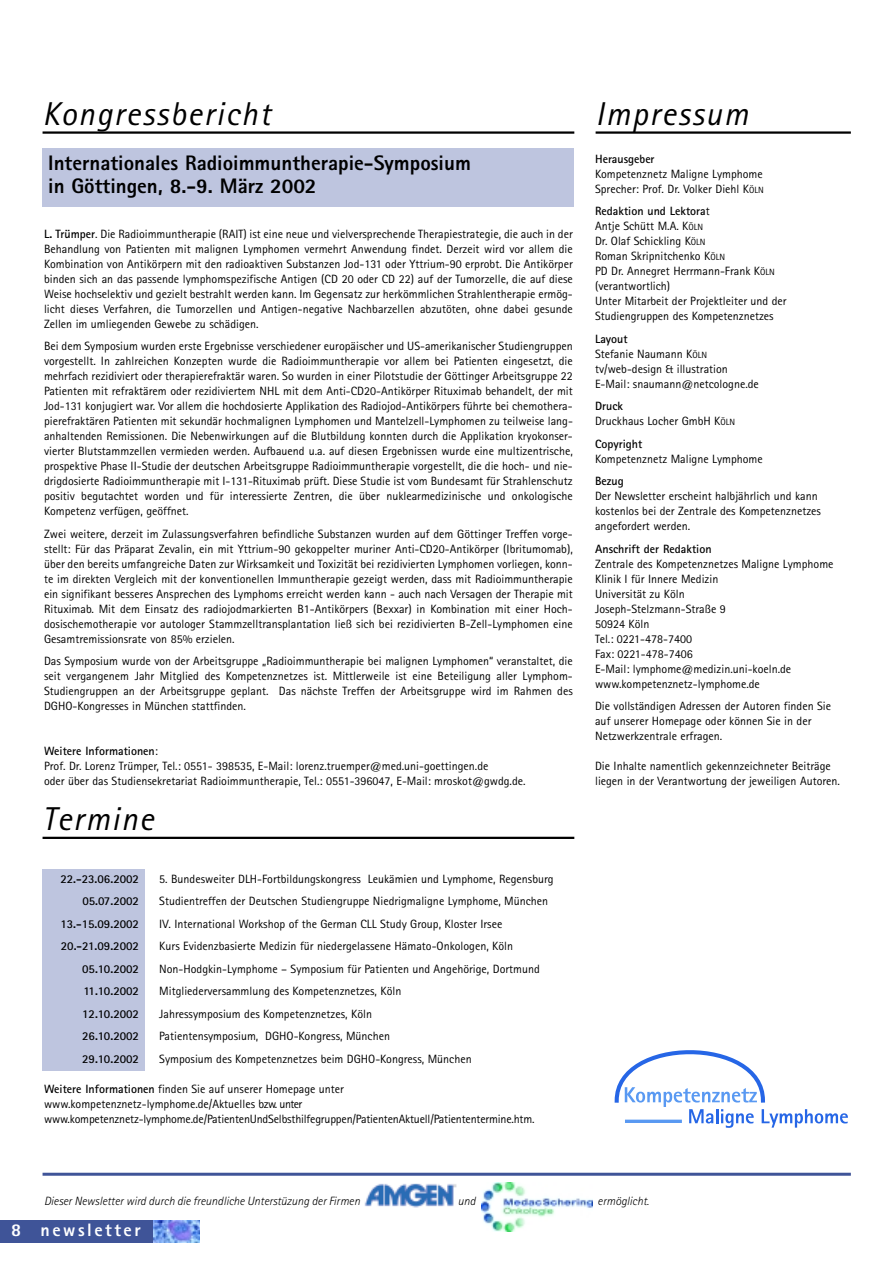
<style>
.page{position:relative;width:893px;height:1262px;background:#fff}
.page>*{position:absolute;margin:0;border:0;box-sizing:border-box;transform-origin:0 0}
.t1{font:italic 33px "Rotis Sans Serif";letter-spacing:.05em;color:#000}
.t2{font:800 21px/22.5px "Rotis Sans Serif";color:#000}
.t3{font:800 18px "Rotis Sans Serif";letter-spacing:.14em;color:#fff}
.t4{font:12px/15px "Rotis Sans Serif";color:#000}
.t5{font:700 12px/22.5px "Rotis Sans Serif";color:#000;text-align:right}
.t6{font:italic 300 12px "Rotis Sans Serif";color:#000}
.s1{font-weight:700}
.s2{font-size:9px}
</style>
<div class="page">
<div style="left:43px;top:869px;width:102px;height:201px;background:#bec5df"></div>
<hr style="left:43px;top:131px;width:531px;height:3px;background:#000">
<div style="left:43px;top:148px;width:531px;height:58px;background:#bec5df"></div>
<hr style="left:595px;top:131px;width:255px;height:3px;background:#000">
<img style="left:364px;top:1183px;width:93px;height:24px">
<img style="left:481px;top:1182px;width:111px;height:49px">
<hr style="left:43px;top:1172px;width:807px;height:3px;background:#3f5498">
<svg style="left:614px;top:1050px;width:233px;height:77px"></svg>
<hr style="left:43px;top:836px;width:531px;height:3px;background:#000">
<div style="left:1px;top:1220px;width:199px;height:22px;background:#3f5498"></div>
<img style="left:153px;top:1220px;width:47px;height:22px">
<h1 class="t1" style="left:43px;top:102px;width:229px">Kongressbericht</h1>
<h2 class="t2" style="left:48px;top:154px;width:424px">Internationales Radioimmuntherapie-Symposium in Göttingen, 8.-9. März 2002</h2>
<p class="t4" style="left:44px;top:227px;width:530px;text-align:justify"><span class="s1">L. Trümper</span>. Die Radioimmuntherapie (RAIT) ist eine neue und vielversprechende Therapiestrategie, die auch in der Behandlung von Patienten mit malignen Lymphomen vermehrt Anwendung findet. Derzeit wird vor allem die Kombination von Antikörpern mit den radioaktiven Substanzen Jod-131 oder Yttrium-90 erprobt. Die Antikörper binden sich an das passende lymphomspezifische Antigen (CD 20 oder CD 22) auf der Tumorzelle, die auf diese Weise hochselektiv und gezielt bestrahlt werden kann. Im Gegensatz zur herkömmlichen Strahlentherapie ermög&shy;licht dieses Verfahren, die Tumorzellen und Antigen-negative Nachbarzellen abzutöten, ohne dabei gesunde Zellen im umliegenden Gewebe zu schädigen.</p>
<p class="t4" style="left:44px;top:340px;width:530px;text-align:justify">Bei dem Symposium wurden erste Ergebnisse verschiedener europäischer und US-amerikanischer Studiengruppen vorgestellt. In zahlreichen Konzepten wurde die Radioimmuntherapie vor allem bei Patienten eingesetzt, die mehrfach rezidiviert oder therapierefraktär waren. So wurden in einer Pilotstudie der Göttinger Arbeitsgruppe 22<br>Patienten mit refraktärem oder rezidiviertem NHL mit dem Anti-CD20-Antikörper Rituximab behandelt, der mit Jod-131 konjugiert war. Vor allem die hochdosierte Applikation des Radiojod-Antikörpers führte bei chemothera&shy;pierefraktären Patienten mit sekundär hochmalignen Lymphomen und Mantelzell-Lymphomen zu teilweise lang&shy;anhaltenden Remissionen. Die Nebenwirkungen auf die Blutbildung konnten durch die Applikation kryokonser&shy;vierter Blutstammzellen vermieden werden. Aufbauend u.a. auf diesen Ergebnissen wurde eine multizentrische, prospektive Phase II-Studie der deutschen Arbeitsgruppe Radioimmuntherapie vorgestellt, die die hoch- und nie&shy;drigdosierte Radioimmuntherapie mit I-131-Rituximab prüft. Diese Studie ist vom Bundesamt für Strahlenschutz positiv begutachtet worden und für interessierte Zentren, die über nuklearmedizinische und onkologische Kompetenz verfügen, geöffnet.</p>
<p class="t4" style="left:44px;top:527px;width:530px;text-align:justify">Zwei weitere, derzeit im Zulassungsverfahren befindliche Substanzen wurden auf dem Göttinger Treffen vorge&shy;stellt: Für das Präparat Zevalin, ein mit Yttrium-90 gekoppelter muriner Anti-CD20-Antikörper (Ibritumomab), über den bereits umfangreiche Daten zur Wirksamkeit und Toxizität bei rezidivierten Lymphomen vorliegen, konn&shy;te im direkten Vergleich mit der konventionellen Immuntherapie gezeigt werden, dass mit Radioimmuntherapie ein signifikant besseres Ansprechen des Lymphoms erreicht werden kann - auch nach Versagen der Therapie mit Rituximab. Mit dem Einsatz des radiojodmarkierten B1-Antikörpers (Bexxar) in Kombination mit einer Hoch&shy;dosischemotherapie vor autologer Stammzelltransplantation ließ sich bei rezidivierten B-Zell-Lymphomen eine Gesamtremissionsrate von 85% erzielen.</p>
<p class="t4" style="left:44px;top:655px;width:530px;text-align:justify">Das Symposium wurde von der Arbeitsgruppe „Radioimmuntherapie bei malignen Lymphomen“ veranstaltet, die seit vergangenem Jahr Mitglied des Kompetenznetzes ist. Mittlerweile ist eine Beteiligung aller Lymphom-Studiengruppen an der Arbeitsgruppe geplant. Das nächste Treffen der Arbeitsgruppe wird im Rahmen des DGHO-Kongresses in München stattfinden.</p>
<p class="t4" style="left:44px;top:745px;width:483px"><span class="s1">Weitere Informationen</span>:<br>Prof. Dr. Lorenz Trümper, Tel.: 0551- 398535, E-Mail: lorenz.truemper@med.uni-goettingen.de<br>oder über das Studiensekretariat Radioimmuntherapie, Tel.: 0551-396047, E-Mail: mroskot@gwdg.de.</p>
<h1 class="t1" style="left:43px;top:807px;width:113px">Termine</h1>
<p class="t4" style="left:159px;top:868px;width:396px;line-height:22.5px">5. Bundesweiter DLH-Fortbildungskongress Leukämien und Lymphome, Regensburg Studientreffen der Deutschen Studiengruppe Niedrigmaligne Lymphome, München IV. International Workshop of the German CLL Study Group, Kloster Irsee<br>Kurs Evidenzbasierte Medizin für niedergelassene Hämato-Onkologen, Köln Non-Hodgkin-Lymphome – Symposium für Patienten und Angehörige, Dortmund Mitgliederversammlung des Kompetenznetzes, Köln<br>Jahressymposium des Kompetenznetzes, Köln<br>Patientensymposium, DGHO-Kongress, München<br>Symposium des Kompetenznetzes beim DGHO-Kongress, München</p>
<p class="t4" style="left:44px;top:1082px;width:492px"><span class="s1">Weitere Informationen</span> finden Sie auf unserer Homepage unter www.kompetenznetz-lymphome.de/Aktuelles bzw. unter www.kompetenznetz-lymphome.de/PatientenUndSelbsthilfegruppen/PatientenAktuell/Patiententermine.htm.</p>
<p class="t5" style="left:60px;top:868px;width:80px">22.-23.06.2002<br>05.07.2002<br>13.-15.09.2002<br>20.-21.09.2002<br>05.10.2002<br>11.10.2002<br>12.10.2002<br>26.10.2002<br>29.10.2002</p>
<h1 class="t1" style="left:595px;top:102px;width:154px">Impressum</h1>
<p class="t5" style="left:595px;top:148px;width:61px">Herausgeber</p>
<p class="t4" style="left:595px;top:167px;width:170px">Kompetenznetz Maligne Lymphome<br>Sprecher: Prof. Dr. Volker Diehl K<span class="s2">ÖLN</span></p>
<p class="t4" style="left:595px;top:205px;width:193px"><span class="s1">Redaktion und Lektora</span>t<br>Antje Schütt M.A. K<span class="s2">ÖLN<br></span>Dr. Olaf Schickling K<span class="s2">ÖLN<br></span>Roman Skripnitchenko K<span class="s2">ÖLN<br></span>PD Dr. Annegret Herrmann-Frank K<span class="s2">ÖLN </span>(verantwortlich)<br>Unter Mitarbeit der Projektleiter und der<br>Studiengruppen des Kompetenznetzes</p>
<p class="t4" style="left:595px;top:332px;width:165px"><span class="s1">Layout<br></span>Stefanie Naumann K<span class="s2">ÖLN </span>tv/web-design &amp; illustration<br>E-Mail: snaumann@netcologne.de</p>
<p class="t4" style="left:595px;top:400px;width:141px"><span class="s1">Druck<br></span>Druckhaus Locher GmbH K<span class="s2">ÖLN</span></p>
<p class="t5" style="left:595px;top:433px;width:49px">Copyright</p>
<p class="t4" style="left:595px;top:452px;width:169px">Kompetenznetz Maligne Lymphome</p>
<p class="t5" style="left:595px;top:471px;width:30px">Bezug</p>
<p class="t4" style="left:595px;top:490px;width:227px">Der Newsletter erscheint halbjährlich und kann kostenlos bei der Zentrale des Kompetenznetzes angefordert werden.</p>
<p class="t5" style="left:595px;top:538px;width:118px">Anschrift der Redaktion</p>
<p class="t4" style="left:595px;top:557px;width:240px">Zentrale des Kompetenznetzes Maligne Lymphome<br>Klinik I für Innere Medizin<br>Universität zu Köln<br>Joseph-Stelzmann-Straße 9<br>50924 Köln<br>Tel.: 0221-478-7400<br>Fax: 0221-478-7406<br>E-Mail: lymphome@medizin.uni-koeln.de www.kompetenznetz-lymphome.de</p>
<p class="t4" style="left:595px;top:700px;width:237px">Die vollständigen Adressen der Autoren finden Sie auf unserer Homepage oder können Sie in der<br>Netzwerkzentrale erfragen.</p>
<p class="t4" style="left:595px;top:760px;width:246px">Die Inhalte namentlich gekennzeichneter Beiträge liegen in der Verantwortung der jeweiligen Autoren.</p>
<p class="t6" style="left:44px;top:1197px;width:317px">Dieser Newsletter wird durch die freundliche Unterstüzung der Firmen</p>
<p class="t6" style="left:457px;top:1197px;width:19px">und</p>
<p class="t6" style="left:597px;top:1197px;width:53px">ermöglicht.</p>
<h3 class="t3" style="left:11px;top:1223px;width:131px">8 newsletter</h3>
</div>
